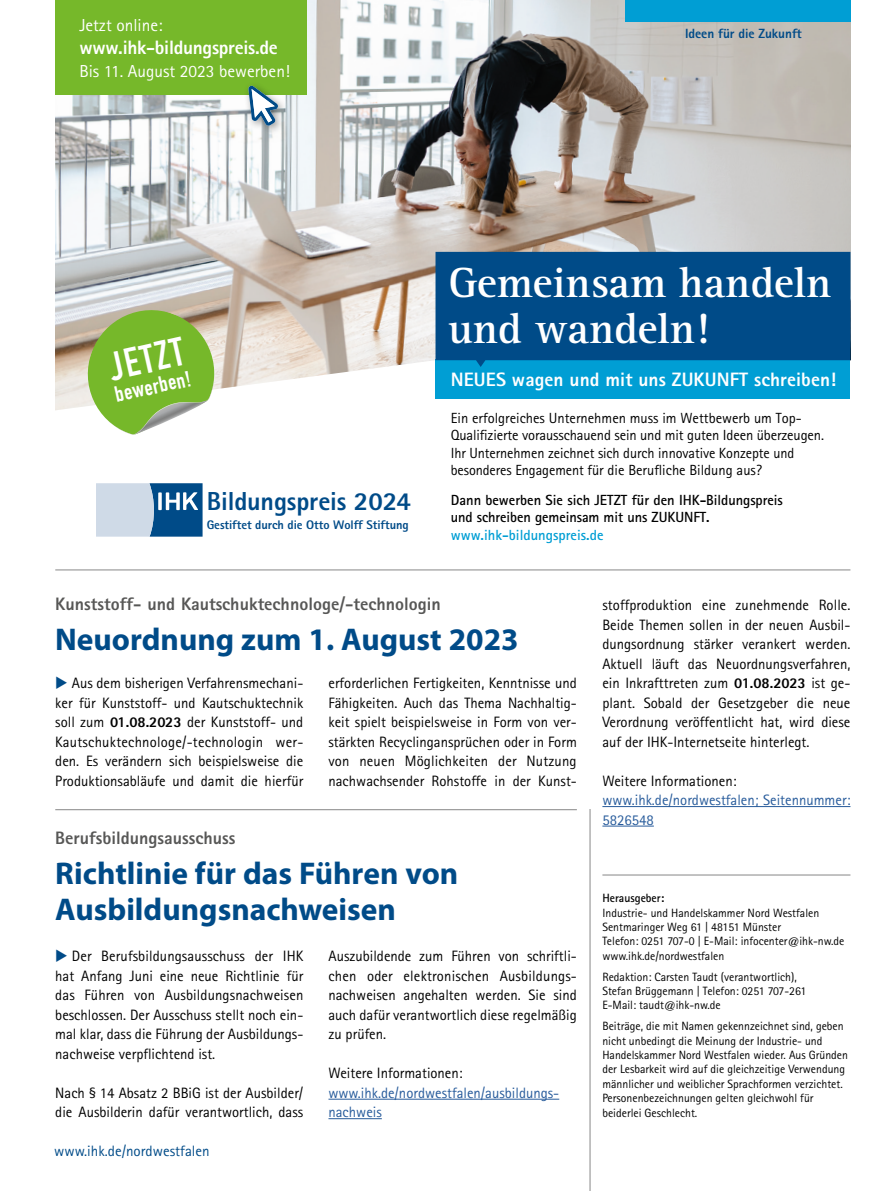
<style>
.page{position:relative;width:893px;height:1191px;background:#fff}
.page>*{position:absolute;margin:0;border:0;box-sizing:border-box;transform-origin:0 0}
.t1{font:700 43.5px/45.8px "Rotis AT Serif 65";color:#fff}
.t2{font:700 39.75px "DIN Condensed";color:#fff}
.Headline_blau{font:700 31.5px/36px "Myriad Pro";color:#004b88}
.t3{font:800 26.1px "Rotis Sans Serif AT";letter-spacing:-.005em;color:#004b88}
.t4{font:700 21.9px "DIN Condensed";color:#fff}
.t5{font:800 19.35px "Rotis Sans Serif AT";letter-spacing:.005em;color:#fff}
.t6{font:800 19.35px "Rotis Sans Serif AT";letter-spacing:-.015em;color:#fff}
.Overline{font:800 18px "Rotis Sans Serif";color:#575756}
.t7{font:17.4px "Rotis Sans Serif AT";color:#fff}
.Copy{font:15px/19.5px "Rotis Sans Serif";color:#000;text-align:justify}
.Copy-2{font:15px/19.5px "Rotis Sans Serif";color:#275b9b}
.t8{font:15px "Rotis Sans Serif";color:#004b88}
.t9{font:14.7px/17.4px "Rotis Sans Serif AT";letter-spacing:-.005em;color:#000}
.t10{font:700 14.7px/17.4px "Rotis Sans Serif AT";letter-spacing:-.005em;color:#000}
.t11{font:800 13.35px "Rotis Sans Serif AT";letter-spacing:-.005em;color:#004b88}
.t12{font:800 12.45px "Rotis Sans Serif AT";letter-spacing:-.005em;color:#004b88}
.Impressum{font:12px/14.4px "Rotis Sans Serif";color:#000}
.s1{color:#009ed4}
.s2{color:#004b88}
.s3{font-weight:800}
.s4{font-weight:700}
</style>
<div class="page">
<hr style="left:590px;top:809px;width:1px;height:382px;background:#878787">
<hr style="left:602px;top:874px;width:248px;height:1px;background:#878787">
<hr style="left:55px;top:809px;width:522px;height:1px;background:#878787">
<hr style="left:55px;top:569px;width:795px;height:1px;background:#878787">
<hr style="left:328px;top:1098px;width:231px;height:1px;background:#275b9b">
<hr style="left:328px;top:1118px;width:54px;height:1px;background:#275b9b">
<hr style="left:602px;top:806px;width:248px;height:1px;background:#275b9b">
<hr style="left:602px;top:825px;width:52px;height:1px;background:#275b9b">
<img style="left:55px;top:0;width:795px;height:410px">
<div style="left:435px;top:359px;width:415px;height:39px;background:#009ed4"></div>
<div style="left:435px;top:252px;width:415px;height:115px;background:#004b88"></div>
<svg style="left:96px;top:483px;width:107px;height:53px;background:#7ea2c2"></svg>
<div style="left:625px;top:0;width:225px;height:21px;background:#009ed4"></div>
<div style="left:55px;top:0;width:252px;height:95px;background:#76b82a"></div>
<div style="left:243px;top:81px;width:45px;height:55px;background:#000;opacity:.4"></div>
<svg style="left:248px;top:86px;width:30px;height:40px"></svg>
<svg style="left:80px;top:302px;width:142px;height:133px;background:#9ec36c"></svg>
<p class="t7" style="left:79px;top:15px;width:85px">Jetzt online:</p>
<p class="t6" style="left:79px;top:35px;width:200px">www.ihk-bildungspreis.de</p>
<p class="t7" style="left:79px;top:60px;width:212px">Bis 11. August 2023 bewerben!</p>
<p class="t11" style="left:685px;top:25px;width:118px">Ideen für die Zukunft</p>
<p class="t2" style="left:104px;top:341px;width:77px;rotate:-13deg">JETZT</p>
<p class="t4" style="left:112px;top:381px;width:79px;rotate:-13deg">bewerben!</p>
<p class="t3" style="left:207px;top:485px;width:206px">Bildungspreis 2024</p>
<p class="t12" style="left:207px;top:517px;width:203px">Gestiftet durch die Otto Wolff Stiftung</p>
<p class="t1" style="left:449px;top:261px;width:384px">Gemeinsam handeln und wandeln!</p>
<p class="t5" style="left:451px;top:367px;width:387px">NEUES wagen und mit uns ZUKUNFT schreiben!</p>
<p class="t9" style="left:451px;top:409px;width:375px">Ein erfolgreiches Unternehmen muss im Wettbewerb um Top-Qualifizierte vorausschauend sein und mit guten Ideen überzeugen.<br>Ihr Unternehmen zeichnet sich durch innovative Konzepte und besonderes Engagement für die Berufliche Bildung aus?</p>
<p class="t10" style="left:451px;top:491px;width:333px">Dann bewerben Sie sich JETZT für den IHK-Bildungspreis und schreiben gemeinsam mit uns ZUKUNFT. <span class="s1">www.ihk-bildungspreis.de</span></p>
<p class="Overline" style="left:55px;top:592px;width:387px">Kunststoff- und Kautschuktechnologe/-technologin</p>
<p class="Headline_blau" style="left:55px;top:620px;width:465px">Neuordnung zum 1. August 2023</p>
<p class="Copy" style="left:55px;top:673px;width:250px"><span class="s2">◆</span> Aus dem bisherigen Verfahrensmechani&shy;ker für Kunststoff- und Kautschuktechnik soll zum <span class="s3">01.08.2023</span> der Kunststoff- und Kautschuktechnologe/-technologin wer&shy;den. Es verändern sich beispielsweise die Produktionsabläufe und damit die hierfür</p>
<p class="Copy" style="left:328px;top:673px;width:250px">erforderlichen Fertigkeiten, Kenntnisse und Fähigkeiten. Auch das Thema Nachhaltig&shy;keit spielt beispielsweise in Form von ver&shy;stärkten Recyclingansprüchen oder in Form von neuen Möglichkeiten der Nutzung nachwachsender Rohstoffe in der Kunst-</p>
<p class="Overline" style="left:55px;top:826px;width:182px">Berufsbildungsausschuss</p>
<p class="Headline_blau" style="left:55px;top:854px;width:405px">Richtlinie für das Führen von<br>Ausbildungsnachweisen</p>
<p class="Copy" style="left:55px;top:946px;width:250px"><span class="s2">◆</span> Der Berufsbildungsausschuss der IHK hat Anfang Juni eine neue Richtlinie für das Führen von Ausbildungsnachweisen beschlossen. Der Ausschuss stellt noch ein&shy;mal klar, dass die Führung der Ausbildungs&shy;nachweise verpflichtend ist.</p>
<p class="Copy" style="left:55px;top:1082px;width:250px">Nach § 14 Absatz 2 BBiG ist der Ausbilder/ die Ausbilderin dafür verantwortlich, dass</p>
<p class="t8" style="left:54px;top:1141px;width:157px">www.ihk.de/nordwestfalen</p>
<p class="Copy" style="left:328px;top:946px;width:250px">Auszubildende zum Führen von schriftli&shy;chen oder elektronischen Ausbildungs&shy;nachweisen angehalten werden. Sie sind auch dafür verantwortlich diese regelmäßig zu prüfen.</p>
<p class="Copy" style="left:328px;top:1063px;width:136px">Weitere Informationen:</p>
<p class="Copy-2" style="left:328px;top:1082px;width:232px">www.ihk.de/nordwestfalen/ausbildungs&shy;nachweis</p>
<p class="Copy" style="left:602px;top:595px;width:250px">stoffproduktion eine zunehmende Rolle.<br>Beide Themen sollen in der neuen Ausbil&shy;dungsordnung stärker verankert werden.<br>Aktuell läuft das Neuordnungsverfahren, ein Inkrafttreten zum <span class="s3">01.08.2023</span> ist ge&shy;plant. Sobald der Gesetzgeber die neue Verordnung veröffentlicht hat, wird diese auf der IHK-Internetseite hinterlegt.</p>
<p class="Copy" style="left:602px;top:770px;width:136px">Weitere Informationen:</p>
<p class="Copy-2" style="left:602px;top:790px;width:250px">www.ihk.de/nordwestfalen; Seitennummer:<br>5826548</p>
<p class="Impressum" style="left:602px;top:891px;width:244px"><span class="s4">Herausgeber:<br></span>Industrie- und Handelskammer Nord Westfalen Sentmaringer Weg 61 | 48151 Münster<br>Telefon: 0251 707-0 | E-Mail: infocenter@ihk-nw.de www.ihk.de/nordwestfalen</p>
<p class="Impressum" style="left:602px;top:969px;width:205px">Redaktion: Carsten Taudt (verantwortlich),<br>Stefan Brüggemann | Telefon: 0251 707-261<br>E-Mail: taudt@ihk-nw.de</p>
<p class="Impressum" style="left:602px;top:1018px;width:247px">Beiträge, die mit Namen gekennzeichnet sind, geben nicht unbedingt die Meinung der Industrie- und Handelskammer Nord Westfalen wieder. Aus Gründen der Lesbarkeit wird auf die gleichzeitige Verwendung männlicher und weiblicher Sprachformen verzichtet.<br>Personenbezeichnungen gelten gleichwohl für beiderlei Geschlecht.</p>
</div>
